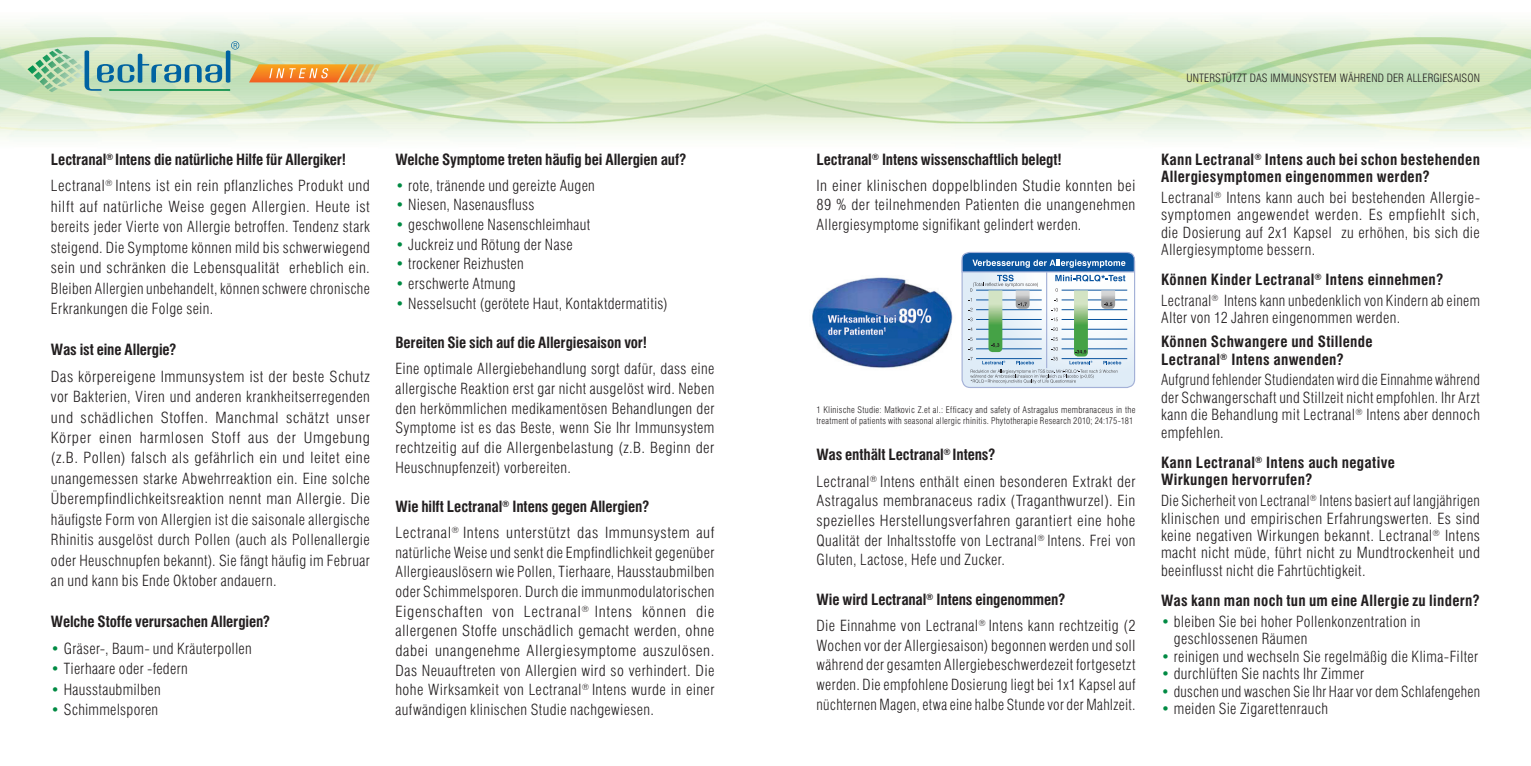
<style>
.page{position:relative;width:1531px;height:766px;background:#fff}
.page>*{position:absolute;margin:0;border:0;box-sizing:border-box;transform-origin:0 0}
.t1{font:15.08px/17.6px "HR Swiss 721 Light Condensed BT";letter-spacing:.02em;color:#231f20;text-align:justify}
.t2{font:15.08px/20.5px "HR Swiss 721 Light Condensed BT";letter-spacing:.02em;color:#231f20;text-align:justify;scale:1.05 1}
.t3{font:15.08px "HR Swiss 721 Bold Condensed BT";color:#231f20}
.t4{font:15.08px/17.6px "HR Swiss 721 Bold Condensed BT";letter-spacing:.02em;color:#231f20}
.t5{font:15.08px/17.6px "HR Swiss 721 Light Condensed BT";letter-spacing:.02em;color:#231f20;text-align:justify;scale:.95 1}
.t6{font:15.08px "HR Swiss 721 Light Condensed BT";letter-spacing:.02em;color:#231f20;scale:.96 1}
.t7{font:11.25px "HR Swiss 721 Light Condensed BT";letter-spacing:.01em;color:#231f20}
.t8{font:9px/11.2px "HR Swiss 721 Light Condensed BT";letter-spacing:.025em;color:#231f20}
.s1{color:#008a43}
</style>
<div class="page">
<img style="left:0;top:22px;width:1531px;height:359px">
<img style="left:809px;top:275px;width:146px;height:97px">
<svg style="left:961px;top:251px;width:174px;height:136px"></svg>
<svg style="left:27px;top:41px;width:212px;height:51px;background:#a9cfb5"></svg>
<hr style="left:109px;top:89px;width:121px;height:2px;background:#008a43">
<svg style="left:249px;top:64px;width:131px;height:18px;background:#ec9f4b"></svg>
<p class="t3" style="left:51px;top:150px;width:297px">Lectranal<sup>®</sup> Intens die natürliche Hilfe für Allergiker!</p>
<p class="t1" style="left:51px;top:176px;width:320px;line-height:20.5px">Lectranal<sup>®</sup> Intens ist ein rein pflanzliches Produkt und hilft auf natürliche Weise gegen Allergien. Heute ist bereits jeder Vierte von Allergie betroffen. Tendenz stark steigend. Die Symptome können mild bis schwerwiegend sein und schränken die Lebensqualität erheblich ein.<br>Bleiben Allergien unbehandelt, können schwere chronische Erkrankungen die Folge sein.</p>
<p class="t3" style="left:51px;top:340px;width:127px">Was ist eine Allergie?</p>
<p class="t2" style="left:51px;top:366px;width:305px">Das körpereigene Immunsystem ist der beste Schutz vor Bakterien, Viren und anderen krankheitserregenden und schädlichen Stoffen. Manchmal schätzt unser Körper einen harmlosen Stoff aus der Umgebung (z.B. Pollen) falsch als gefährlich ein und leitet eine unangemessen starke Abwehrreaktion ein. Eine solche Überempfindlichkeitsreaktion nennt man Allergie. Die häufigste Form von Allergien ist die saisonale allergische Rhinitis ausgelöst durch Pollen (auch als Pollenallergie oder Heuschnupfen bekannt). Sie fängt häufig im Februar an und kann bis Ende Oktober andauern.</p>
<p class="t3" style="left:51px;top:612px;width:221px">Welche Stoffe verursachen Allergien?</p>
<p class="t1" style="left:51px;top:639px;width:202px"><span class="s1">•</span> Gräser-, Baum- und Kräuterpollen</p>
<p class="t1" style="left:51px;top:659px;width:138px"><span class="s1">•</span> Tierhaare oder -federn</p>
<p class="t1" style="left:51px;top:680px;width:111px"><span class="s1">•</span> Hausstaubmilben</p>
<p class="t1" style="left:51px;top:700px;width:109px"><span class="s1">•</span> Schimmelsporen</p>
<p class="t3" style="left:395px;top:150px;width:293px">Welche Symptome treten häufig bei Allergien auf?</p>
<p class="t1" style="left:395px;top:176px;width:201px"><span class="s1">•</span> rote, tränende und gereizte Augen</p>
<p class="t1" style="left:395px;top:196px;width:140px"><span class="s1">•</span> Niesen, Nasenausfluss</p>
<p class="t1" style="left:395px;top:216px;width:196px"><span class="s1">•</span> geschwollene Nasenschleimhaut</p>
<p class="t1" style="left:395px;top:235px;width:179px"><span class="s1">•</span> Juckreiz und Rötung der Nase</p>
<p class="t1" style="left:395px;top:255px;width:130px"><span class="s1">•</span> trockener Reizhusten</p>
<p class="t1" style="left:395px;top:275px;width:122px"><span class="s1">•</span> erschwerte Atmung</p>
<p class="t1" style="left:395px;top:294px;width:274px"><span class="s1">•</span> Nesselsucht (gerötete Haut, Kontaktdermatitis)</p>
<p class="t3" style="left:395px;top:333px;width:253px">Bereiten Sie sich auf die Allergiesaison vor!</p>
<p class="t1" style="left:395px;top:359px;width:320px;line-height:19.6px">Eine optimale Allergiebehandlung sorgt dafür, dass eine allergische Reaktion erst gar nicht ausgelöst wird. Neben den herkömmlichen medikamentösen Behandlungen der Symptome ist es das Beste, wenn Sie Ihr Immunsystem rechtzeitig auf die Allergenbelastung (z.B. Beginn der Heuschnupfenzeit) vorbereiten.</p>
<p class="t3" style="left:395px;top:497px;width:255px">Wie hilft Lectranal<sup>®</sup> Intens gegen Allergien?</p>
<p class="t2" style="left:395px;top:522px;width:305px;line-height:19.6px">Lectranal<sup>®</sup> Intens unterstützt das Immunsystem auf natürliche Weise und senkt die Empfindlichkeit gegenüber Allergieauslösern wie Pollen, Tierhaare, Hausstaubmilben oder Schimmelsporen. Durch die immunmodulatorischen Eigenschaften von Lectranal<sup>®</sup> Intens können die allergenen Stoffe unschädlich gemacht werden, ohne dabei unangenehme Allergiesymptome auszulösen.<br>Das Neuauftreten von Allergien wird so verhindert. Die hohe Wirksamkeit von Lectranal<sup>®</sup> Intens wurde in einer aufwändigen klinischen Studie nachgewiesen.</p>
<p class="t7" style="left:1186px;top:71px;width:295px">UNTERSTÜTZT DAS IMMUNSYSTEM WÄHREND DER ALLERGIESAISON</p>
<p class="t3" style="left:816px;top:150px;width:247px">Lectranal<sup>®</sup> Intens wissenschaftlich belegt!</p>
<p class="t2" style="left:816px;top:175px;width:305px;line-height:19.8px">In einer klinischen doppelblinden Studie konnten bei 89 % der teilnehmenden Patienten die unangenehmen Allergiesymptome signifikant gelindert werden.</p>
<p class="t8" style="left:816px;top:403px;width:320px">1 Klinische Studie: Matkovic Z.et al.: Efficacy and safety of Astragalus membranaceus in the treatment of patients with seasonal allergic rhinitis. Phytotherapie Research 2010; 24:175-181</p>
<p class="t3" style="left:816px;top:446px;width:180px">Was enthält Lectranal<sup>®</sup> Intens?</p>
<p class="t1" style="left:816px;top:471px;width:320px;line-height:19.8px">Lectranal<sup>®</sup> Intens enthält einen besonderen Extrakt der Astragalus membranaceus radix (Traganthwurzel). Ein spezielles Herstellungsverfahren garantiert eine hohe Qualität der Inhaltsstoffe von Lectranal<sup>®</sup> Intens. Frei von Gluten, Lactose, Hefe und Zucker.</p>
<p class="t3" style="left:816px;top:590px;width:250px">Wie wird Lectranal<sup>®</sup> Intens eingenommen?</p>
<p class="t1" style="left:816px;top:615px;width:320px;line-height:19.8px">Die Einnahme von Lectranal<sup>®</sup> Intens kann rechtzeitig (2<br>Wochen vor der Allergiesaison) begonnen werden und soll während der gesamten Allergiebeschwerdezeit fortgesetzt werden. Die empfohlene Dosierung liegt bei 1x1 Kapsel auf nüchternen Magen, etwa eine halbe Stunde vor der Mahlzeit.</p>
<p class="t4" style="left:1161px;top:150px;width:320px">Kann Lectranal<sup>®</sup> Intens auch bei schon bestehenden<br>Allergiesymptomen eingenommen werden?</p>
<p class="t1" style="left:1161px;top:188px;width:320px">Lectranal<sup>®</sup> Intens kann auch bei bestehenden Allergie&shy;symptomen angewendet werden. Es empfiehlt sich, die Dosierung auf 2x1 Kapsel zu erhöhen, bis sich die Allergiesymptome bessern.</p>
<p class="t4" style="left:1161px;top:271px;width:284px">Können Kinder Lectranal<sup>®</sup> Intens einnehmen?</p>
<p class="t1" style="left:1161px;top:291px;width:320px">Lectranal<sup>®</sup> Intens kann unbedenklich von Kindern ab einem<br>Alter von 12 Jahren eingenommen werden.</p>
<p class="t4" style="left:1161px;top:333px;width:213px">Können Schwangere und Stillende<br>Lectranal<sup>®</sup> Intens anwenden?</p>
<p class="t5" style="left:1161px;top:371px;width:337px">Aufgrund fehlender Studiendaten wird die Einnahme während der Schwangerschaft und Stillzeit nicht empfohlen. Ihr Arzt kann die Behandlung mit Lectranal<sup>®</sup> Intens aber dennoch empfehlen.</p>
<p class="t4" style="left:1161px;top:453px;width:235px">Kann Lectranal<sup>®</sup> Intens auch negative<br>Wirkungen hervorrufen?</p>
<p class="t1" style="left:1161px;top:491px;width:320px">Die Sicherheit von Lectranal<sup>®</sup> Intens basiert auf langjährigen klinischen und empirischen Erfahrungswerten. Es sind keine negativen Wirkungen bekannt. Lectranal<sup>®</sup> Intens macht nicht müde, führt nicht zu Mundtrockenheit und beeinflusst nicht die Fahrtüchtigkeit.</p>
<p class="t4" style="left:1161px;top:591px;width:320px">Was kann man noch tun um eine Allergie zu lindern?</p>
<p class="t1" style="left:1173px;top:612px;width:248px;text-indent:-13px"><span class="s1">•</span> bleiben Sie bei hoher Pollenkonzentration in geschlossenen Räumen</p>
<p class="t1" style="left:1161px;top:647px;width:319px"><span class="s1">•</span> reinigen und wechseln Sie regelmäßig die Klima-Filter</p>
<p class="t1" style="left:1161px;top:664px;width:205px"><span class="s1">•</span> durchlüften Sie nachts Ihr Zimmer</p>
<p class="t6" style="left:1161px;top:681px;width:334px"><span class="s1">•</span> duschen und waschen Sie Ihr Haar vor dem Schlafengehen</p>
<p class="t1" style="left:1161px;top:699px;width:168px"><span class="s1">•</span> meiden Sie Zigarettenrauch</p>
</div>
